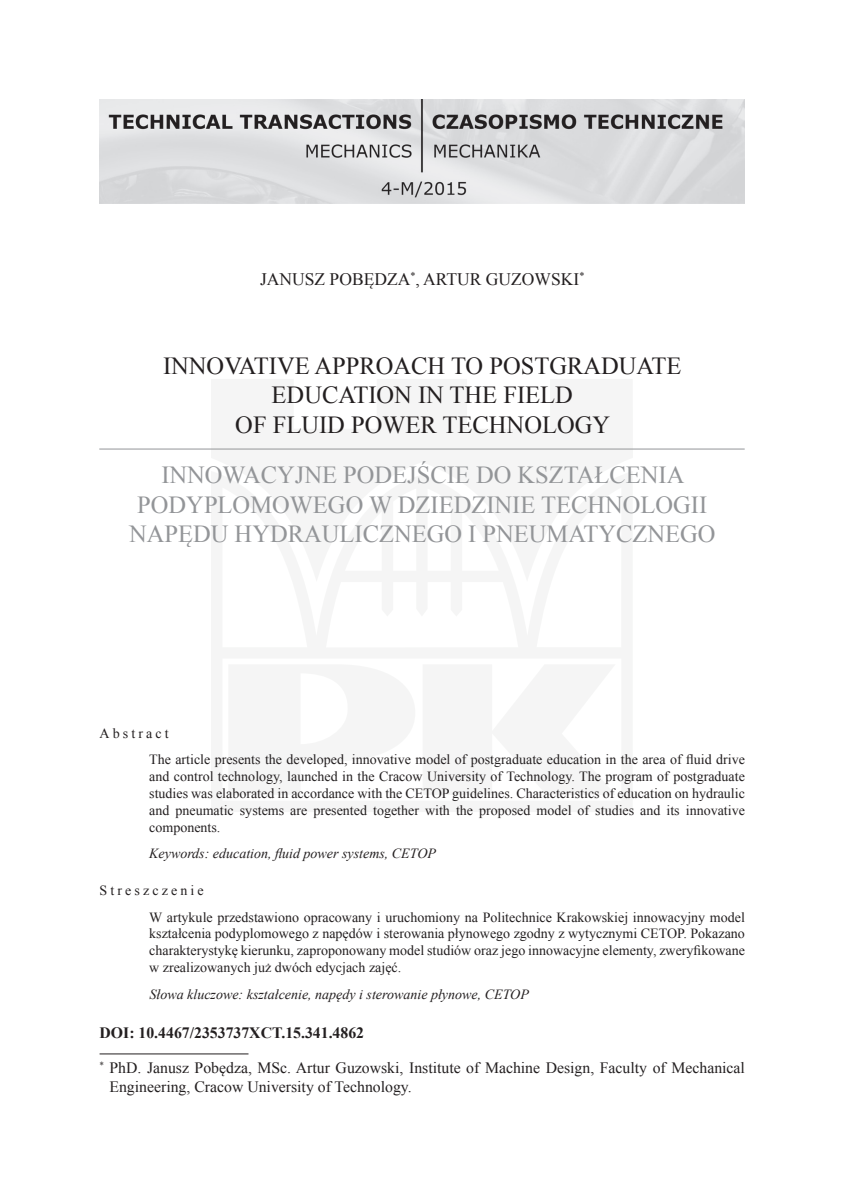
<style>
.page{position:relative;width:844px;height:1191px;background:#fff}
.page>*{position:absolute;margin:0;border:0;box-sizing:border-box;transform-origin:0 0}
.t1{font:24.5px/29.4px "Times New Roman";color:#939598;text-align:center}
.t2{font:24.5px/29.4px "Times New Roman";color:#231f20;text-align:center}
.t3{font:17.5px "Times New Roman";color:#231f20}
.t4{font:15.75px/18.9px "Times New Roman";color:#231f20}
.t5{font:700 15.75px "Times New Roman";color:#231f20}
.t6{font:14px/16.8px "Times New Roman";color:#231f20}
.t7{font:italic 14px "Times New Roman";color:#231f20}
</style>
<div class="page">
<hr style="left:99px;top:448px;width:645px;height:1px;background:#939598">
<img style="left:99px;top:99px;width:645px;height:105px">
<hr style="left:99px;top:1053px;width:149px;height:1px;background:#231f20">
<p class="t3" style="left:260px;top:267px;width:326px">JANUSZ POBĘDZA<sup>*</sup>, ARTUR GUZOWSKI<sup>*</sup></p>
<h1 class="t2" style="left:163px;top:351px;width:519px">INNOVATIVE APPROACH TO POSTGRADUATE<br>EDUCATION IN THE FIELD<br>OF FLUID POWER TECHNOLOGY</h1>
<h1 class="t1" style="left:129px;top:460px;width:587px">INNOWACYJNE PODEJŚCIE DO KSZTAŁCENIA<br>PODYPLOMOWEGO W DZIEDZINIE TECHNOLOGII<br>NAPĘDU HYDRAULICZNEGO I PNEUMATYCZNEGO</h1>
<p class="t6" style="left:149px;top:719px;width:597px;line-height:26.8px;text-indent:-50px">Abstract<br>The article presents the developed, innovative model of postgraduate education in the area of fluid drive</p>
<p class="t6" style="left:149px;top:768px;width:597px;text-align:justify">and control technology, launched in the Cracow University of Technology. The program of postgraduate studies was elaborated in accordance with the CETOP guidelines. Characteristics of education on hydraulic and pneumatic systems are presented together with the proposed model of studies and its innovative components.</p>
<p class="t7" style="left:149px;top:844px;width:288px">Keywords: education, fluid power systems, CETOP</p>
<p class="t6" style="left:149px;top:876px;width:597px;line-height:26.8px;text-indent:-50px">Streszczenie<br>W artykule przedstawiono opracowany i uruchomiony na Politechnice Krakowskiej innowacyjny model</p>
<p class="t6" style="left:149px;top:925px;width:597px;text-align:justify">kształcenia podyplomowego z napędów i sterowania płynowego zgodny z wytycznymi CETOP. Pokazano charakterystykę kierunku, zaproponowany model studiów oraz jego innowacyjne elementy, zweryfikowane w zrealizowanych już dwóch edycjach zajęć.</p>
<p class="t7" style="left:149px;top:984px;width:381px">Słowa kluczowe: kształcenie, napędy i sterowanie płynowe, CETOP</p>
<p class="t5" style="left:99px;top:1021px;width:266px">DOI: 10.4467/2353737XCT.15.341.4862</p>
<p class="t4" style="left:109px;top:1057px;width:636px;text-indent:-10px"><sup>*</sup> PhD. Janusz Pobędza, MSc. Artur Guzowski, Institute of Machine Design, Faculty of Mechanical<br>Engineering, Cracow University of Technology.</p>
</div>
